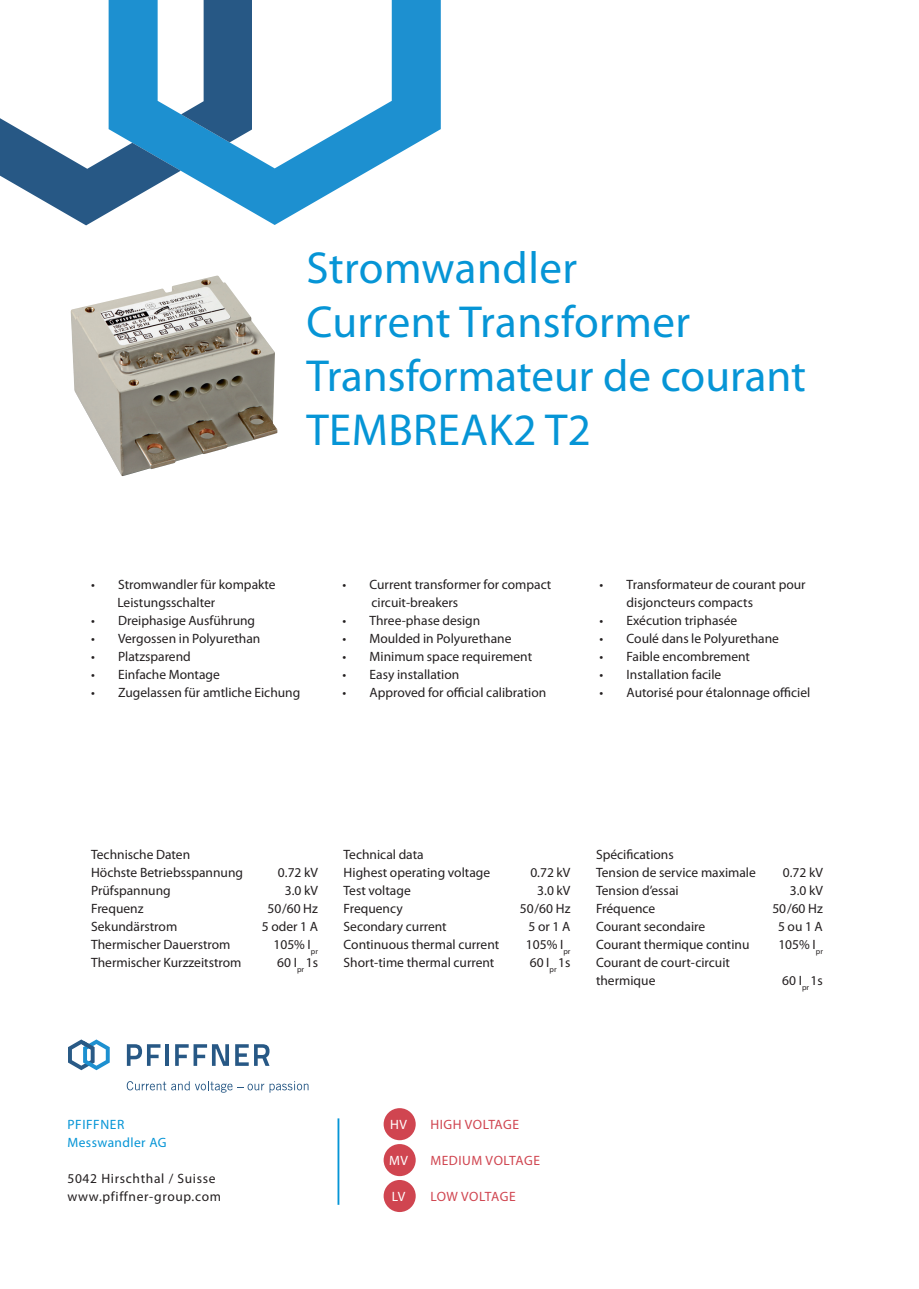
<style>
.page{position:relative;width:919px;height:1289px;background:#fff}
.page>*{position:absolute;margin:0;border:0;box-sizing:border-box;transform-origin:0 0}
.t1{font:45px/54px "Myriad Pro";letter-spacing:.01em;color:#0695d6}
.t2{font:13.5px/18px "Myriad Pro";color:#231f20}
.t3{font:13.5px/18px "Myriad Pro";letter-spacing:.05em;color:#231f20}
.t4{font:13.5px "Myriad Pro";letter-spacing:.04em;color:#d04550}
.t5{font:13.5px/18px "Myriad Pro";letter-spacing:.04em;color:#0695d6}
.t6{font:13.5px "Myriad Pro";color:#fff}
</style>
<div class="page">
<svg style="left:252px;top:0;width:189px;height:225px"></svg>
<svg style="left:0;top:0;width:252px;height:225px"></svg>
<svg style="left:127px;top:1081px;width:181px;height:11px"></svg>
<svg style="left:127px;top:1044px;width:33px;height:21px"></svg>
<hr style="left:165px;top:1044px;width:4px;height:21px;background:#275885">
<svg style="left:175px;top:1044px;width:54px;height:21px"></svg>
<svg style="left:235px;top:1044px;width:34px;height:21px"></svg>
<svg style="left:68px;top:1039px;width:42px;height:31px"></svg>
<hr style="left:337px;top:1118px;width:2px;height:86px;background:#0695d6">
<div style="left:383px;top:1108px;width:32px;height:32px;background:#d04550;border-radius:50%"></div>
<div style="left:383px;top:1143px;width:32px;height:33px;background:#d04550;border-radius:50%"></div>
<div style="left:383px;top:1179px;width:32px;height:32px;background:#d04550;border-radius:50%"></div>
<img style="left:71px;top:275px;width:206px;height:201px">
<h1 class="t1" style="left:306px;top:240px;width:501px">Stromwandler<br>Current Transformer<br>Transformateur de courant<br>TEMBREAK2 T2</h1>
<p class="t2" style="left:117px;top:575px;width:160px;text-indent:-26px">• Stromwandler für kompakte<br>Leistungsschalter</p>
<p class="t2" style="left:91px;top:611px;width:165px">• Dreiphasige Ausführung</p>
<p class="t2" style="left:91px;top:629px;width:171px">• Vergossen in Polyurethan</p>
<p class="t2" style="left:91px;top:647px;width:101px">• Platzsparend</p>
<p class="t2" style="left:91px;top:665px;width:130px">• Einfache Montage</p>
<p class="t2" style="left:91px;top:683px;width:211px">• Zugelassen für amtliche Eichung</p>
<p class="t2" style="left:371px;top:575px;width:181px;text-indent:-29px">• Current transformer for compact circuit-breakers</p>
<p class="t2" style="left:342px;top:611px;width:139px">• Three-phase design</p>
<p class="t2" style="left:342px;top:629px;width:170px">• Moulded in Polyurethane</p>
<p class="t2" style="left:342px;top:647px;width:191px">• Minimum space requirement</p>
<p class="t2" style="left:342px;top:665px;width:118px">• Easy installation</p>
<p class="t2" style="left:342px;top:683px;width:205px">• Approved for official calibration</p>
<p class="t2" style="left:626px;top:575px;width:180px;text-indent:-27px">• Transformateur de courant pour disjoncteurs compacts</p>
<p class="t2" style="left:599px;top:611px;width:139px">• Exécution triphasée</p>
<p class="t2" style="left:599px;top:629px;width:181px">• Coulé dans le Polyurethane</p>
<p class="t2" style="left:599px;top:647px;width:152px">• Faible encombrement</p>
<p class="t2" style="left:599px;top:665px;width:123px">• I nstallation facile</p>
<p class="t2" style="left:599px;top:683px;width:212px">• Autorisé pour étalonnage officiel</p>
<p class="t2" style="left:91px;top:845px;width:153px">Technische Daten<br>Höchste Betriebsspannung</p>
<p class="t2" style="left:278px;top:863px;width:42px">0.72 kV</p>
<p class="t2" style="left:343px;top:845px;width:148px">Technical data<br>Highest operating voltage</p>
<p class="t2" style="left:530px;top:863px;width:42px">0.72 kV</p>
<p class="t2" style="left:596px;top:845px;width:161px">Spécifications<br>Tension de service maximale</p>
<p class="t2" style="left:782px;top:863px;width:42px">0.72 kV</p>
<p class="t2" style="left:91px;top:881px;width:81px">Prüfspannung</p>
<p class="t2" style="left:285px;top:881px;width:35px">3.0 kV</p>
<p class="t2" style="left:91px;top:899px;width:54px">Frequenz</p>
<p class="t2" style="left:267px;top:899px;width:52px">50/60 Hz</p>
<p class="t2" style="left:91px;top:917px;width:88px">Sekundärstrom</p>
<p class="t2" style="left:262px;top:917px;width:57px">5 oder 1 A</p>
<p class="t2" style="left:91px;top:935px;width:141px">Thermischer Dauerstrom</p>
<p class="t2" style="left:273px;top:935px;width:46px">105% I <sub>pr</sub></p>
<p class="t2" style="left:91px;top:953px;width:152px">Thermischer Kurzzeitstrom</p>
<p class="t2" style="left:277px;top:953px;width:42px">60 I <sub>pr</sub> 1s</p>
<p class="t2" style="left:343px;top:881px;width:69px">Test voltage</p>
<p class="t2" style="left:537px;top:881px;width:35px">3.0 kV</p>
<p class="t2" style="left:343px;top:899px;width:61px">Frequency</p>
<p class="t2" style="left:520px;top:899px;width:52px">50/60 Hz</p>
<p class="t2" style="left:343px;top:917px;width:105px">Secondary current</p>
<p class="t2" style="left:528px;top:917px;width:43px">5 or 1 A</p>
<p class="t2" style="left:343px;top:935px;width:157px">Continuous thermal current</p>
<p class="t2" style="left:526px;top:935px;width:46px">105% I <sub>pr</sub></p>
<p class="t2" style="left:343px;top:953px;width:152px">Short-time thermal current</p>
<p class="t2" style="left:529px;top:953px;width:42px">60 I <sub>pr</sub> 1s</p>
<p class="t2" style="left:596px;top:881px;width:84px">Tension d’essai</p>
<p class="t2" style="left:789px;top:881px;width:35px">3.0 kV</p>
<p class="t2" style="left:596px;top:899px;width:61px">Fréquence</p>
<p class="t2" style="left:772px;top:899px;width:52px">50/60 Hz</p>
<p class="t2" style="left:596px;top:917px;width:111px">Courant secondaire</p>
<p class="t2" style="left:778px;top:917px;width:46px">5 ou 1 A</p>
<p class="t2" style="left:596px;top:935px;width:155px">Courant thermique continu</p>
<p class="t2" style="left:778px;top:935px;width:46px">105% I <sub>pr</sub></p>
<p class="t2" style="left:596px;top:953px;width:135px">Courant de court-circuit thermique</p>
<p class="t2" style="left:782px;top:971px;width:42px">60 I <sub>pr</sub> 1s</p>
<p class="t5" style="left:67px;top:1115px;width:92px">Pfiffner<br>Messwandler AG</p>
<p class="t3" style="left:67px;top:1169px;width:155px">5042 Hirschthal / Suisse www.pfiffner-group.com</p>
<p class="t6" style="left:390px;top:1116px;width:18px">HV</p>
<p class="t6" style="left:389px;top:1152px;width:20px">MV</p>
<p class="t6" style="left:392px;top:1188px;width:15px">LV</p>
<p class="t4" style="left:430px;top:1116px;width:90px">High Voltage</p>
<p class="t4" style="left:430px;top:1152px;width:111px">Medium Voltage</p>
<p class="t4" style="left:430px;top:1188px;width:87px">Low Voltage</p>
</div>
